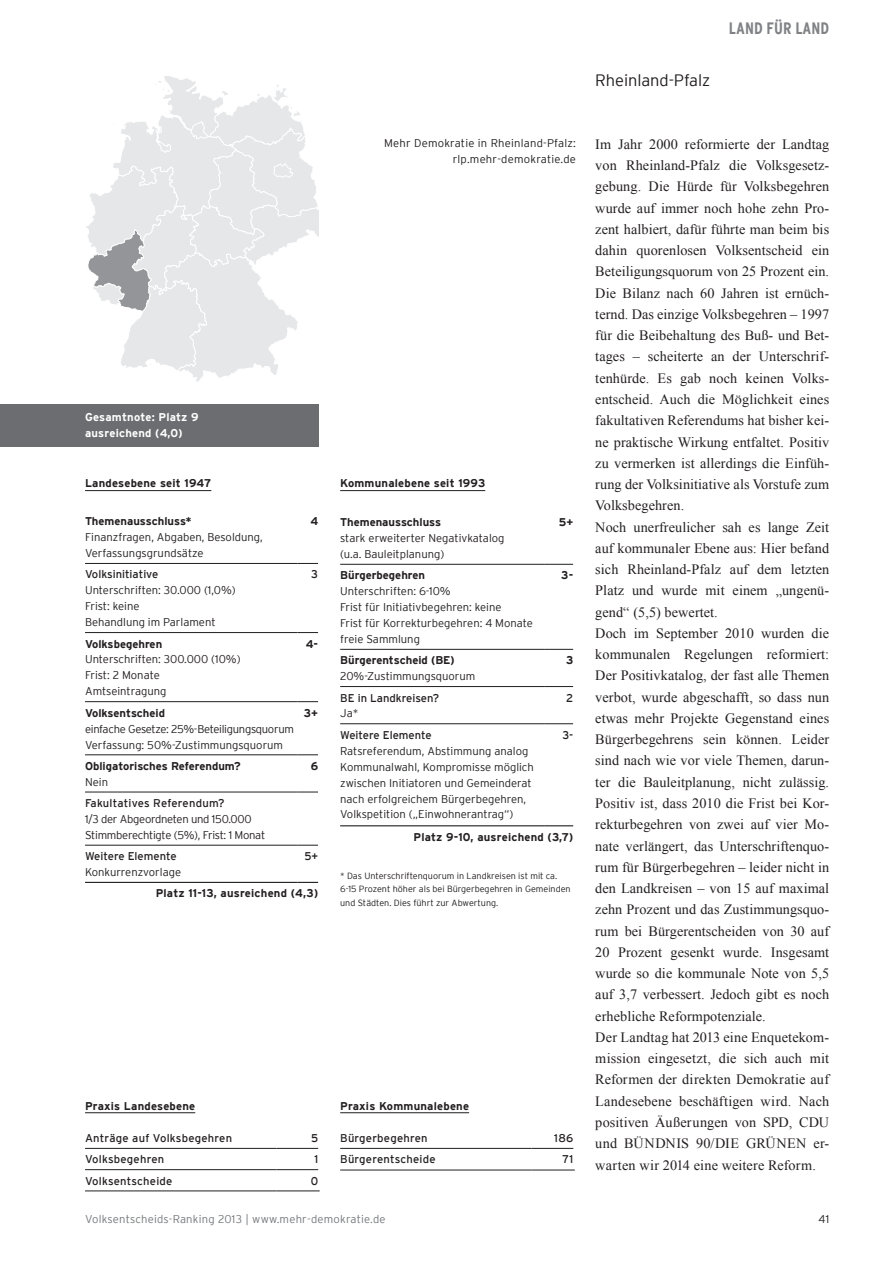
<style>
.page{position:relative;width:893px;height:1263px;background:#fff}
.page>*{position:absolute;margin:0;border:0;box-sizing:border-box;transform-origin:0 0}
.t1{font:300 16.5px "Interstate";color:#231f20}
.t2{font:700 condensed 16.5px "Interstate";color:#808285}
.t3{font:14.25px/21.3px "Times New Roman";letter-spacing:.005em;color:#231f20}
.t4{font:300 11.25px/15.9px "Interstate";color:#231f20}
.t5{font:11.25px "Interstate";letter-spacing:.01em;color:#231f20}
.t6{font:700 11.25px "Interstate";color:#231f20}
.t7{font:700 11.25px "Interstate";letter-spacing:.02em;color:#231f20}
.t8{font:300 11.25px/15.9px "Interstate";letter-spacing:-.03em;color:#231f20}
.t9{font:300 11.25px/15.9px "Interstate";letter-spacing:-.025em;color:#231f20}
.t10{font:300 11.25px/15.9px "Interstate";letter-spacing:.02em;color:#231f20;text-align:right}
.t11{font:300 11.25px "Interstate";letter-spacing:.02em;color:#76787b}
.t12{font:700 11.25px/15.9px "Interstate";letter-spacing:.02em;color:#fff}
.t13{font:300 9px/13.4px "Interstate";color:#231f20}
</style>
<div class="page">
<div style="left:0;top:404px;width:319px;height:42px;background:#6c6d70"></div>
<hr style="left:85px;top:563px;width:213px;height:1px;background:#231f20">
<svg style="left:298px;top:563px;width:20px;height:1px"></svg>
<hr style="left:85px;top:632px;width:213px;height:1px;background:#231f20">
<svg style="left:298px;top:632px;width:20px;height:1px"></svg>
<hr style="left:85px;top:701px;width:213px;height:1px;background:#231f20">
<svg style="left:298px;top:701px;width:20px;height:1px"></svg>
<hr style="left:85px;top:754px;width:213px;height:1px;background:#231f20">
<svg style="left:298px;top:754px;width:20px;height:1px"></svg>
<hr style="left:85px;top:792px;width:213px;height:1px;background:#231f20">
<svg style="left:298px;top:792px;width:20px;height:1px"></svg>
<hr style="left:85px;top:845px;width:213px;height:1px;background:#231f20">
<svg style="left:298px;top:845px;width:20px;height:1px"></svg>
<hr style="left:85px;top:882px;width:213px;height:1px;background:#231f20">
<svg style="left:298px;top:882px;width:20px;height:1px"></svg>
<hr style="left:85px;top:490px;width:126px;height:1px;background:#231f20">
<hr style="left:340px;top:564px;width:204px;height:1px;background:#231f20">
<svg style="left:544px;top:564px;width:29px;height:1px"></svg>
<hr style="left:340px;top:649px;width:204px;height:1px;background:#231f20">
<svg style="left:544px;top:649px;width:29px;height:1px"></svg>
<hr style="left:340px;top:686px;width:204px;height:1px;background:#231f20">
<svg style="left:544px;top:686px;width:29px;height:1px"></svg>
<hr style="left:340px;top:723px;width:204px;height:1px;background:#231f20">
<svg style="left:544px;top:723px;width:29px;height:1px"></svg>
<hr style="left:340px;top:825px;width:204px;height:1px;background:#231f20">
<svg style="left:544px;top:825px;width:29px;height:1px"></svg>
<hr style="left:340px;top:490px;width:145px;height:1px;background:#231f20">
<hr style="left:340px;top:1148px;width:191px;height:1px;background:#231f20">
<hr style="left:340px;top:1170px;width:191px;height:1px;background:#231f20">
<hr style="left:531px;top:1148px;width:42px;height:1px;background:#231f20">
<hr style="left:531px;top:1170px;width:44px;height:1px;background:#231f20">
<hr style="left:340px;top:1112px;width:129px;height:1px;background:#231f20">
<hr style="left:85px;top:1148px;width:191px;height:1px;background:#231f20">
<hr style="left:85px;top:1169px;width:191px;height:1px;background:#231f20">
<hr style="left:85px;top:1191px;width:191px;height:1px;background:#231f20">
<hr style="left:276px;top:1148px;width:42px;height:1px;background:#231f20">
<hr style="left:276px;top:1169px;width:42px;height:1px;background:#231f20">
<hr style="left:276px;top:1191px;width:44px;height:1px;background:#231f20">
<hr style="left:85px;top:1112px;width:110px;height:1px;background:#231f20">
<svg style="left:86px;top:76px;width:233px;height:306px"></svg>
<p class="t12" style="left:85px;top:409px;width:115px">Gesamtnote: Platz 9 ausreichend (4,0)</p>
<p class="t7" style="left:85px;top:477px;width:128px">Landesebene seit 1947</p>
<p class="t6" style="left:85px;top:515px;width:108px">Themenausschluss*</p>
<p class="t4" style="left:85px;top:529px;width:179px">Finanzfragen, Abgaben, Besoldung,<br>Verfassungsgrundsätze</p>
<p class="t5" style="left:85px;top:568px;width:75px">Volksinitiative</p>
<p class="t4" style="left:85px;top:582px;width:152px">U nterschriften: 30.000 (1,0%)<br>Frist: keine<br>Behandlung im Parlament</p>
<p class="t6" style="left:85px;top:637px;width:79px">Volksbegehren</p>
<p class="t4" style="left:85px;top:651px;width:157px">U nterschriften: 300.000 (10%)<br>Frist: 2 Monate<br>Amtseintragung</p>
<p class="t6" style="left:85px;top:706px;width:82px">Volksentscheid</p>
<p class="t8" style="left:85px;top:720px;width:210px">einfache Gesetze: 25%-Beteiligungsquorum<br>Verfassung: 50%-Zustimmungsquorum</p>
<p class="t6" style="left:85px;top:759px;width:157px">Obligatorisches Referendum?</p>
<p class="t4" style="left:85px;top:774px;width:25px">Nein</p>
<p class="t6" style="left:310px;top:515px;width:9px">4</p>
<p class="t5" style="left:311px;top:568px;width:8px">3</p>
<p class="t6" style="left:306px;top:637px;width:14px">4-</p>
<p class="t6" style="left:304px;top:706px;width:16px">3+</p>
<p class="t6" style="left:311px;top:759px;width:9px">6</p>
<p class="t5" style="left:85px;top:797px;width:141px">Fakultatives Referendum?</p>
<p class="t9" style="left:85px;top:811px;width:182px">1/3 der Abgeordneten und 150.000<br>Stimmberechtigte (5%), Frist: 1 Monat</p>
<p class="t5" style="left:85px;top:850px;width:93px">Weitere Elemente</p>
<p class="t4" style="left:85px;top:864px;width:98px">Konkurrenzvorlage</p>
<p class="t5" style="left:304px;top:850px;width:15px">5+</p>
<p class="t7" style="left:156px;top:887px;width:164px">Platz 11-13, ausreichend (4,3)</p>
<p class="t7" style="left:85px;top:1099px;width:112px">Praxis Landesebene</p>
<p class="t5" style="left:85px;top:1132px;width:149px">Anträge auf Volksbegehren</p>
<p class="t5" style="left:311px;top:1132px;width:9px">5</p>
<p class="t5" style="left:85px;top:1153px;width:81px">Volksbegehren</p>
<p class="t5" style="left:314px;top:1153px;width:5px">1</p>
<p class="t5" style="left:85px;top:1174px;width:89px">Volksentscheide</p>
<p class="t5" style="left:311px;top:1174px;width:9px">0</p>
<p class="t1" style="left:595px;top:71px;width:116px">Rheinland-Pfalz</p>
<p class="t2" style="left:729px;top:19px;width:102px">LAND FÜR LAND</p>
<p class="t10" style="left:384px;top:135px;width:193px">Mehr Demokratie in Rheinland-Pfalz: rlp.mehr-demokratie.de</p>
<p class="t7" style="left:340px;top:477px;width:147px">Kommunalebene seit 1993</p>
<p class="t6" style="left:340px;top:516px;width:103px">Themenausschluss</p>
<p class="t4" style="left:340px;top:530px;width:166px">stark erweiterter Negativkatalog (u.a. Bauleitplanung)</p>
<p class="t6" style="left:340px;top:569px;width:86px">Bürgerbegehren</p>
<p class="t4" style="left:340px;top:583px;width:194px">U nterschriften: 6-10%<br>Frist für I nitiativbegehren: keine<br>Frist für Korrekturbegehren: 4 Monate freie Sammlung</p>
<p class="t6" style="left:340px;top:654px;width:116px">Bürgerentscheid (BE)</p>
<p class="t4" style="left:340px;top:668px;width:137px">20%-Zustimmungsquorum</p>
<p class="t5" style="left:340px;top:691px;width:101px">BE in Landkreisen?</p>
<p class="t4" style="left:340px;top:705px;width:20px">Ja*</p>
<p class="t5" style="left:340px;top:728px;width:93px">Weitere Elemente</p>
<p class="t4" style="left:340px;top:743px;width:195px">Ratsreferendum, Abstimmung analog Kommunalwahl, Kompromisse möglich zwischen I nitiatoren und Gemeinderat nach erfolgreichem Bürgerbegehren, Volkspetition („Einwohnerantrag“)</p>
<p class="t6" style="left:559px;top:516px;width:16px">5+</p>
<p class="t6" style="left:561px;top:569px;width:14px">3-</p>
<p class="t6" style="left:566px;top:654px;width:9px">3</p>
<p class="t5" style="left:566px;top:691px;width:9px">2</p>
<p class="t5" style="left:562px;top:728px;width:12px">3-</p>
<p class="t7" style="left:414px;top:830px;width:161px">Platz 9-10, ausreichend (3,7)</p>
<p class="t13" style="left:340px;top:869px;width:232px">* Das U nterschriftenquorum in Landkreisen ist mit ca.<br>6-15 Prozent höher als bei Bü rgerbegehren in Gemeinden und Städten. Dies fü hrt zur Abwertung.</p>
<p class="t7" style="left:340px;top:1099px;width:130px">Praxis Kommunalebene</p>
<p class="t5" style="left:340px;top:1132px;width:89px">Bürgerbegehren</p>
<p class="t5" style="left:554px;top:1132px;width:20px">186</p>
<p class="t5" style="left:340px;top:1153px;width:97px">Bürgerentscheide</p>
<p class="t5" style="left:563px;top:1153px;width:12px">71</p>
<p class="t3" style="left:595px;top:133px;width:235px">Im Jahr 2000 reformierte der Landtag von Rheinland-Pfalz die Volksgesetz&shy;gebung. Die Hürde für Volksbegehren wurde auf immer noch hohe zehn Pro&shy;zent halbiert, dafür führte man beim bis dahin quorenlosen Volksentscheid ein Beteiligungsquorum von 25 Prozent ein.<br>Die Bilanz nach 60 Jahren ist ernüch&shy;ternd. Das einzige Volksbegehren – 1997 für die Beibehaltung des Buß- und Bet&shy;tages – scheiterte an der Unterschrif&shy;tenhürde. Es gab noch keinen Volks&shy;entscheid. Auch die Möglichkeit eines fakultativen Referendums hat bisher kei&shy;ne praktische Wirkung entfaltet. Positiv zu vermerken ist allerdings die Einfüh&shy;rung der Volksinitiative als Vorstufe zum Volksbegehren.<br>Noch unerfreulicher sah es lange Zeit auf kommunaler Ebene aus: Hier befand sich Rheinland-Pfalz auf dem letzten Platz und wurde mit einem „ungenü&shy;gend“ (5,5) bewertet.<br>Doch im September 2010 wurden die kommunalen Regelungen reformiert:<br>Der Positivkatalog, der fast alle Themen verbot, wurde abgeschafft, so dass nun etwas mehr Projekte Gegenstand eines Bürgerbegehrens sein können. Leider sind nach wie vor viele Themen, darun&shy;ter die Bauleitplanung, nicht zulässig.<br>Positiv ist, dass 2010 die Frist bei Kor&shy;rekturbegehren von zwei auf vier Mo&shy;nate verlängert, das Unterschriftenquo&shy;rum für Bürgerbegehren – leider nicht in den Landkreisen – von 15 auf maximal zehn Prozent und das Zustimmungsquo&shy;rum bei Bürgerentscheiden von 30 auf 20 Prozent gesenkt wurde. Insgesamt wurde so die kommunale Note von 5,5 auf 3,7 verbessert. Jedoch gibt es noch erhebliche Reformpotenziale.<br>Der Landtag hat 2013 eine Enquetekom&shy;mission eingesetzt, die sich auch mit Reformen der direkten Demokratie auf Landesebene beschäftigen wird. Nach positiven Äußerungen von SPD, CDU und BÜNDNIS 90/DIE GRÜNEN er&shy;warten wir 2014 eine weitere Reform.</p>
<p class="t11" style="left:85px;top:1212px;width:302px">Volksentscheids-Ranking 2013 | www.mehr-demokratie.de</p>
<p class="t4" style="left:819px;top:1210px;width:12px">41</p>
</div>
